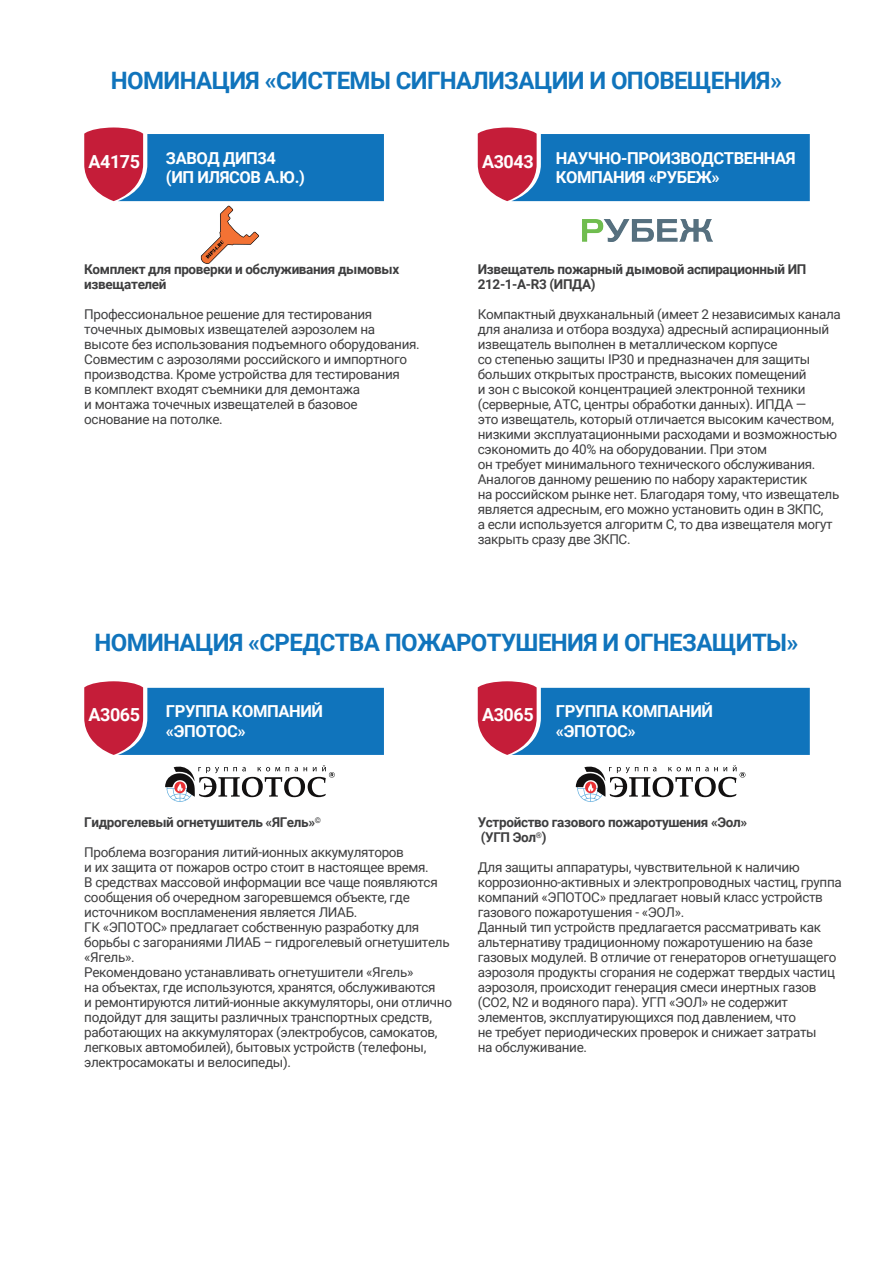
<style>
.page{position:relative;width:893px;height:1263px;background:#fff}
.page>*{position:absolute;margin:0;border:0;box-sizing:border-box;transform-origin:0 0}
.t1{font:700 24px "Roboto";letter-spacing:-.025em;color:#1074bc}
.t2{font:700 18px "Roboto";letter-spacing:-.025em;color:#fff}
.t3{font:700 16.5px/19.8px "Roboto";letter-spacing:-.025em;color:#fff}
.t4{font:13.5px/15px "Roboto";letter-spacing:-.025em;color:#3e3e3f}
.t5{font:700 13.5px/15px "Roboto";letter-spacing:-.025em;color:#3e3e3f}
</style>
<div class="page">
<svg style="left:84px;top:127px;width:300px;height:74px;background:#4975ae"></svg>
<svg style="left:478px;top:127px;width:332px;height:74px;background:#4475af"></svg>
<svg style="left:84px;top:681px;width:300px;height:74px;background:#4875ae"></svg>
<svg style="left:478px;top:681px;width:332px;height:74px;background:#4475af"></svg>
<img style="left:582px;top:219px;width:130px;height:22px">
<img style="left:190px;top:198px;width:75px;height:66px">
<svg style="left:165px;top:765px;width:170px;height:37px"></svg>
<svg style="left:576px;top:765px;width:169px;height:37px"></svg>
<h1 class="t1" style="left:111px;top:64px;width:673px">НОМИНАЦИЯ «СИСТЕМЫ СИГНАЛИЗАЦИИ И ОПОВЕЩЕНИЯ»</h1>
<p class="t3" style="left:166px;top:147px;width:140px">ЗАВОД ДИП34 (ИП ИЛЯСОВ А.Ю.)</p>
<h2 class="t2" style="left:89px;top:149px;width:53px">А4175</h2>
<h2 class="t2" style="left:482px;top:149px;width:53px">А3043</h2>
<p class="t3" style="left:556px;top:147px;width:241px">НАУЧНО-ПРОИЗВОДСТВЕННАЯ<br>КОМПАНИЯ «РУБЕЖ»</p>
<p class="t5" style="left:84px;top:261px;width:317px">Комплект для проверки и обслуживания дымовых извещателей</p>
<p class="t4" style="left:84px;top:306px;width:337px">Профессиональное решение для тестирования точечных дымовых извещателей аэрозолем на высоте без использования подъемного оборудования.<br>Совместим с аэрозолями российского и импортного производства. Кроме устройства для тестирования<br>в комплект входят съемники для демонтажа<br>и монтажа точечных извещателей в базовое основание на потолке.</p>
<p class="t5" style="left:478px;top:261px;width:330px">Извещатель пожарный дымовой аспирационный ИП<br>212-1-А-R3 (ИПДА)</p>
<p class="t4" style="left:478px;top:306px;width:365px">Компактный двухканальный (имеет 2 независимых канала для анализа и отбора воздуха) адресный аспирационный извещатель выполнен в металлическом корпусе<br>со степенью защиты IP30 и предназначен для защиты больших открытых пространств, высоких помещений<br>и зон с высокой концентрацией электронной техники (серверные, АТС, центры обработки данных). ИПДА —<br>это извещатель, который отличается высоким качеством, низкими эксплуатационными расходами и возможностью сэкономить до 40% на оборудовании. При этом<br>он требует минимального технического обслуживания.<br>Аналогов данному решению по набору характеристик<br>на российском рынке нет. Благодаря тому, что извещатель является адресным, его можно установить один в ЗКПС,<br>а если используется алгоритм С, то два извещателя могут закрыть сразу две ЗКПС.</p>
<h1 class="t1" style="left:94px;top:626px;width:706px">НОМИНАЦИЯ «СРЕДСТВА ПОЖАРОТУШЕНИЯ И ОГНЕЗАЩИТЫ»</h1>
<p class="t3" style="left:166px;top:701px;width:159px">ГРУППА КОМПАНИЙ «ЭПОТОС»</p>
<h2 class="t2" style="left:89px;top:702px;width:53px">А3065</h2>
<h2 class="t2" style="left:482px;top:702px;width:53px">А3065</h2>
<p class="t3" style="left:556px;top:701px;width:159px">ГРУППА КОМПАНИЙ «ЭПОТОС»</p>
<p class="t5" style="left:84px;top:814px;width:238px">Гидрогелевый огнетушитель «ЯГель»<sup>©</sup></p>
<p class="t4" style="left:84px;top:844px;width:369px">Проблема возгорания литий-ионных аккумуляторов<br>и их защита от пожаров остро стоит в настоящее время.<br>В средствах массовой информации все чаще появляются сообщения об очередном загоревшемся объекте, где источником воспламенения является ЛИАБ.<br>ГК «ЭПОТОС» предлагает собственную разработку для борьбы с загораниями ЛИАБ – гидрогелевый огнетушитель «Ягель».<br>Рекомендовано устанавливать огнетушители «Ягель»<br>на объектах, где используются, хранятся, обслуживаются<br>и ремонтируются литий-ионные аккумуляторы, они отлично подойдут для защиты различных транспортных средств, работающих на аккумуляторах (электробусов, самокатов, легковых автомобилей), бытовых устройств (телефоны, электросамокаты и велосипеды).</p>
<p class="t5" style="left:478px;top:814px;width:271px">Устройство газового пожаротушения «Эол» (УГП Эол<sup>®</sup>)</p>
<p class="t4" style="left:478px;top:859px;width:366px">Для защиты аппаратуры, чувствительной к наличию коррозионно-активных и электропроводных частиц, группа компаний «ЭПОТОС» предлагает новый класс устройств газового пожаротушения - «ЭОЛ».<br>Данный тип устройств предлагается рассматривать как альтернативу традиционному пожаротушению на базе газовых модулей. В отличие от генераторов огнетушащего аэрозоля продукты сгорания не содержат твердых частиц аэрозоля, происходит генерация смеси инертных газов (СО2, N2 и водяного пара). УГП «ЭОЛ» не содержит элементов, эксплуатирующихся под давлением, что<br>не требует периодических проверок и снижает затраты<br>на обслуживание.</p>
</div>
